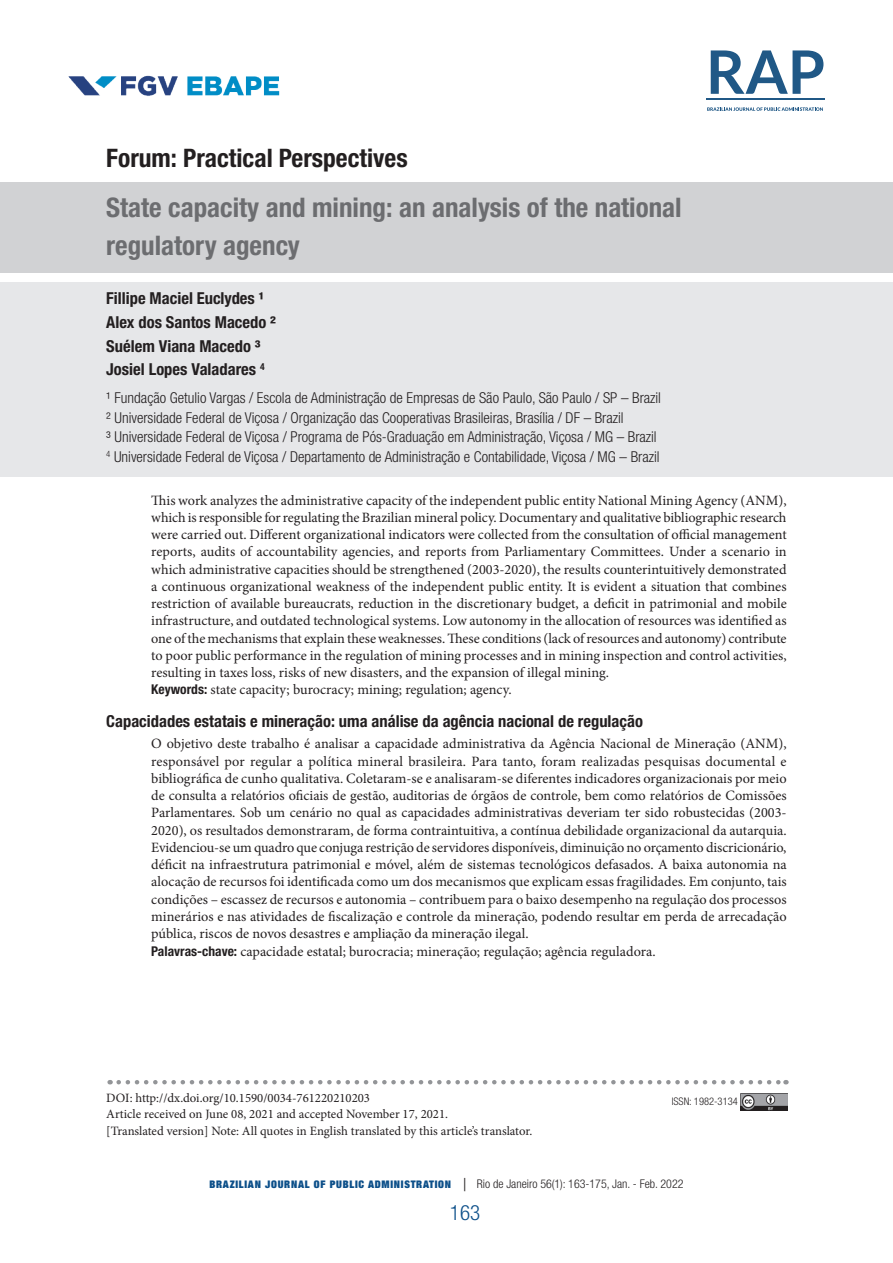
<style>
.page{position:relative;width:893px;height:1263px;background:#fff}
.page>*{position:absolute;margin:0;border:0;box-sizing:border-box;transform-origin:0 0}
.titulo{font:700 condensed 27px/37.5px "Helvetica Neue LT Std";color:#6c6d70}
.titulo-2{font:700 condensed 25.5px "Helvetica Neue LT Std";color:#231f20}
.t1{font:300 condensed 21px "Helvetica Neue LT Std";color:#0c4f89}
.autor_1{font:700 condensed 16.5px "Helvetica Neue LT Std";color:#231f20}
.SUB_ABERT{font:700 condensed 16.5px "Helvetica Neue LT Std";color:#231f20}
.autor_2{font:300 condensed 15px "Helvetica Neue LT Std";color:#231f20}
.ABERTURA{font:14.25px/17.2px "Minion Pro";color:#231f20;text-align:justify}
.nota_DOI{font:12.75px "Minion Pro";color:#231f20}
.t2{font:300 condensed 12px "Helvetica Neue LT Std";color:#231f20}
.autor_2-2{font:300 condensed 10.5px "Helvetica Neue LT Std";color:#231f20}
.s1{font-family:"Helvetica Neue LT Std";font-weight:700;font-stretch:condensed;font-size:13.5px}
.s2{font-family:"Helvetica Neue";font-weight:900;font-stretch:expanded;font-size:10.5px;color:#0c4f89}
.s3{font-size:18px}
</style>
<div class="page">
<img style="left:68px;top:75px;width:212px;height:21px">
<svg style="left:707px;top:107px;width:116px;height:4px"></svg>
<hr style="left:706px;top:98px;width:119px;height:2px;background:#205886">
<svg style="left:711px;top:50px;width:112px;height:44px"></svg>
<div style="left:0;top:182px;width:892px;height:90px;background:#d1d2d4"></div>
<div style="left:0;top:282px;width:892px;height:195px;background:#e6e7e9"></div>
<svg style="left:119px;top:1080px;width:667px;height:4px"></svg>
<img style="left:740px;top:1094px;width:47px;height:16px">
<p class="titulo-2" style="left:106px;top:143px;width:303px">Forum: Practical Perspectives</p>
<p class="titulo" style="left:106px;top:189px;width:577px">State capacity and mining: an analysis of the national regulatory agency</p>
<p class="autor_1" style="left:106px;top:288px;width:159px">Fillipe Maciel Euclydes ¹</p>
<p class="autor_1" style="left:106px;top:312px;width:171px">Alex dos Santos Macedo ²</p>
<p class="autor_1" style="left:106px;top:336px;width:155px">Suélem Viana Macedo ³</p>
<p class="autor_1" style="left:106px;top:359px;width:160px">Josiel Lopes Valadares <sup>4</sup></p>
<p class="autor_2" style="left:106px;top:389px;width:556px">¹ Fundação Getulio Vargas / Escola de Administração de Empresas de São Paulo, São Paulo / SP – Brazil</p>
<p class="autor_2" style="left:106px;top:409px;width:519px">² Universidade Federal de Viçosa / Organização das Cooperativas Brasileiras, Brasília / DF – Brazil</p>
<p class="autor_2" style="left:106px;top:428px;width:552px">³ Universidade Federal de Viçosa / Programa de Pós-Graduação em Administração, Viçosa / MG – Brazil</p>
<p class="autor_2" style="left:106px;top:448px;width:555px"><sup>4</sup> Universidade Federal de Viçosa / Departamento de Administração e Contabilidade, Viçosa / MG – Brazil</p>
<p class="ABERTURA" style="left:151px;top:491px;width:637px">This work analyzes the administrative capacity of the independent public entity National Mining Agency (ANM), which is responsible for regulating the Brazilian mineral policy. Documentary and qualitative bibliographic research were carried out. Different organizational indicators were collected from the consultation of official management reports, audits of accountability agencies, and reports from Parliamentary Committees. Under a scenario in which administrative capacities should be strengthened (2003-2020), the results counterintuitively demonstrated a continuous organizational weakness of the independent public entity. It is evident a situation that combines restriction of available bureaucrats, reduction in the discretionary budget, a deficit in patrimonial and mobile infrastructure, and outdated technological systems. Low autonomy in the allocation of resources was identified as one of the mechanisms that explain these weaknesses. These conditions (lack of resources and autonomy) contribute to poor public performance in the regulation of mining processes and in mining inspection and control activities, resulting in taxes loss, risks of new disasters, and the expansion of illegal mining.</p>
<p class="ABERTURA" style="left:151px;top:681px;width:362px"><span class="s1">Keywords:</span> state capacity; burocracy; mining; regulation; agency.</p>
<p class="SUB_ABERT" style="left:106px;top:711px;width:538px">Capacidades estatais e mineração: uma análise da agência nacional de regulação</p>
<p class="ABERTURA" style="left:151px;top:735px;width:637px">O objetivo deste trabalho é analisar a capacidade administrativa da Agência Nacional de Mineração (ANM), responsável por regular a política mineral brasileira. Para tanto, foram realizadas pesquisas documental e bibliográfica de cunho qualitativa. Coletaram-se e analisaram-se diferentes indicadores organizacionais por meio de consulta a relatórios oficiais de gestão, auditorias de órgãos de controle, bem como relatórios de Comissões Parlamentares. Sob um cenário no qual as capacidades administrativas deveriam ter sido robustecidas (2003- 2020), os resultados demonstraram, de forma contraintuitiva, a contínua debilidade organizacional da autarquia.<br>Evidenciou-se um quadro que conjuga restrição de servidores disponíveis, diminuição no orçamento discricionário, déficit na infraestrutura patrimonial e móvel, além de sistemas tecnológicos defasados. A baixa autonomia na alocação de recursos foi identificada como um dos mecanismos que explicam essas fragilidades. Em conjunto, tais condições – escassez de recursos e autonomia – contribuem para o baixo desempenho na regulação dos processos minerários e nas atividades de fiscalização e controle da mineração, podendo resultar em perda de arrecadação pública, riscos de novos desastres e ampliação da mineração ilegal.</p>
<p class="ABERTURA" style="left:151px;top:942px;width:506px"><span class="s1">Palavras-chave:</span> capacidade estatal; burocracia; mineração; regulação; agência reguladora.</p>
<p class="nota_DOI" style="left:106px;top:1089px;width:265px">DOI: http://dx.doi.org/10.1590/0034-761220210203</p>
<p class="nota_DOI" style="left:106px;top:1105px;width:343px">Article received on June 08, 2021 and accepted November 17, 2021.</p>
<p class="nota_DOI" style="left:106px;top:1122px;width:427px">[Translated version] Note: All quotes in English translated by this article’s translator.</p>
<p class="autor_2-2" style="left:672px;top:1095px;width:68px">ISSN: 1982-3134</p>
<p class="t2" style="left:209px;top:1176px;width:476px"><span class="s2">BRAZILIAN JOURNAL OF PUBLIC ADMINISTRATION</span> <span class="s3">|</span> Rio de Janeiro 56(1): 163-175, Jan. - Feb. 2022</p>
<h3 class="t1" style="left:450px;top:1200px;width:32px">163</h3>
</div>
